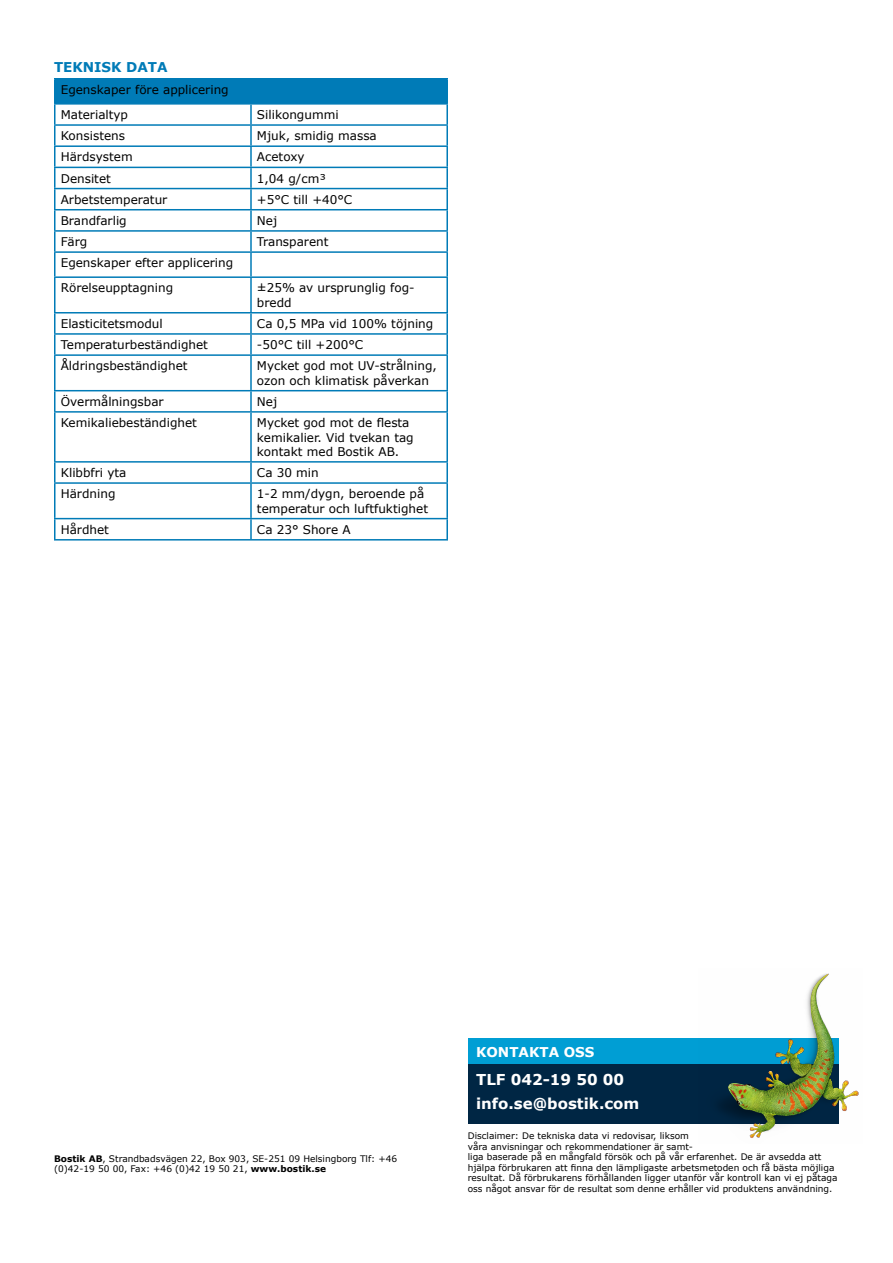
<style>
.page{position:relative;width:893px;height:1263px;background:#fff}
.page>*{position:absolute;margin:0;border:0;box-sizing:border-box;transform-origin:0 0}
.t1{font:700 15px/24px "Verdana";color:#fff}
.t2{font:700 13.5px "Verdana";color:#007bb7}
.t3{font:700 13.5px "Verdana";color:#fff}
.t4{font:12px/14.4px "Verdana";color:#000}
.t5{font:9px/10.5px "Verdana";color:#000}
.s1{font-weight:700}
</style>
<div class="page">
<hr style="left:54px;top:539px;width:197px;height:1px;background:#007bb7">
<hr style="left:251px;top:539px;width:197px;height:1px;background:#007bb7">
<hr style="left:54px;top:147px;width:2px;height:20px;background:#007bb7">
<hr style="left:54px;top:168px;width:2px;height:20px;background:#007bb7">
<hr style="left:54px;top:189px;width:2px;height:20px;background:#007bb7">
<hr style="left:54px;top:210px;width:2px;height:20px;background:#007bb7">
<svg style="left:54px;top:232px;width:2px;height:19px"></svg>
<hr style="left:54px;top:253px;width:2px;height:23px;background:#007bb7">
<hr style="left:54px;top:278px;width:2px;height:34px;background:#007bb7">
<hr style="left:54px;top:313px;width:2px;height:20px;background:#007bb7">
<svg style="left:54px;top:335px;width:2px;height:19px"></svg>
<hr style="left:54px;top:356px;width:2px;height:34px;background:#007bb7">
<hr style="left:54px;top:391px;width:2px;height:20px;background:#007bb7">
<hr style="left:54px;top:413px;width:2px;height:48px;background:#007bb7">
<svg style="left:54px;top:463px;width:2px;height:19px"></svg>
<hr style="left:54px;top:484px;width:2px;height:34px;background:#007bb7">
<hr style="left:54px;top:519px;width:2px;height:20px;background:#007bb7">
<hr style="left:54px;top:78px;width:197px;height:2px;background:#007bb7">
<hr style="left:251px;top:78px;width:197px;height:2px;background:#007bb7">
<hr style="left:54px;top:145px;width:197px;height:2px;background:#007bb7">
<hr style="left:251px;top:145px;width:197px;height:2px;background:#007bb7">
<hr style="left:54px;top:167px;width:197px;height:1px;background:#007bb7">
<hr style="left:251px;top:167px;width:197px;height:1px;background:#007bb7">
<hr style="left:54px;top:188px;width:197px;height:1px;background:#007bb7">
<hr style="left:251px;top:188px;width:197px;height:1px;background:#007bb7">
<hr style="left:54px;top:209px;width:197px;height:1px;background:#007bb7">
<hr style="left:251px;top:209px;width:197px;height:1px;background:#007bb7">
<hr style="left:54px;top:230px;width:197px;height:2px;background:#007bb7">
<hr style="left:251px;top:230px;width:197px;height:2px;background:#007bb7">
<hr style="left:54px;top:251px;width:197px;height:2px;background:#007bb7">
<hr style="left:251px;top:251px;width:197px;height:2px;background:#007bb7">
<hr style="left:54px;top:276px;width:197px;height:2px;background:#007bb7">
<hr style="left:251px;top:276px;width:197px;height:2px;background:#007bb7">
<hr style="left:54px;top:312px;width:197px;height:1px;background:#007bb7">
<hr style="left:251px;top:312px;width:197px;height:1px;background:#007bb7">
<hr style="left:54px;top:333px;width:197px;height:2px;background:#007bb7">
<hr style="left:251px;top:333px;width:197px;height:2px;background:#007bb7">
<hr style="left:54px;top:354px;width:197px;height:2px;background:#007bb7">
<hr style="left:251px;top:354px;width:197px;height:2px;background:#007bb7">
<hr style="left:54px;top:390px;width:197px;height:1px;background:#007bb7">
<hr style="left:251px;top:390px;width:197px;height:1px;background:#007bb7">
<hr style="left:54px;top:411px;width:197px;height:2px;background:#007bb7">
<hr style="left:251px;top:411px;width:197px;height:2px;background:#007bb7">
<hr style="left:54px;top:461px;width:197px;height:2px;background:#007bb7">
<hr style="left:251px;top:461px;width:197px;height:2px;background:#007bb7">
<hr style="left:54px;top:482px;width:197px;height:2px;background:#007bb7">
<hr style="left:251px;top:482px;width:197px;height:2px;background:#007bb7">
<hr style="left:54px;top:518px;width:197px;height:1px;background:#007bb7">
<hr style="left:251px;top:518px;width:197px;height:1px;background:#007bb7">
<svg style="left:54px;top:79px;width:394px;height:66px"></svg>
<hr style="left:250px;top:147px;width:2px;height:20px;background:#007bb7">
<hr style="left:446px;top:147px;width:2px;height:20px;background:#007bb7">
<hr style="left:250px;top:168px;width:2px;height:20px;background:#007bb7">
<hr style="left:446px;top:168px;width:2px;height:20px;background:#007bb7">
<hr style="left:250px;top:189px;width:2px;height:20px;background:#007bb7">
<hr style="left:446px;top:189px;width:2px;height:20px;background:#007bb7">
<hr style="left:250px;top:210px;width:2px;height:20px;background:#007bb7">
<hr style="left:446px;top:210px;width:2px;height:20px;background:#007bb7">
<svg style="left:250px;top:232px;width:2px;height:19px"></svg>
<svg style="left:446px;top:232px;width:2px;height:19px"></svg>
<hr style="left:250px;top:253px;width:2px;height:23px;background:#007bb7">
<hr style="left:446px;top:253px;width:2px;height:23px;background:#007bb7">
<hr style="left:250px;top:278px;width:2px;height:34px;background:#007bb7">
<hr style="left:446px;top:278px;width:2px;height:34px;background:#007bb7">
<hr style="left:250px;top:313px;width:2px;height:20px;background:#007bb7">
<hr style="left:446px;top:313px;width:2px;height:20px;background:#007bb7">
<svg style="left:250px;top:335px;width:2px;height:19px"></svg>
<svg style="left:446px;top:335px;width:2px;height:19px"></svg>
<hr style="left:250px;top:356px;width:2px;height:34px;background:#007bb7">
<hr style="left:446px;top:356px;width:2px;height:34px;background:#007bb7">
<hr style="left:250px;top:391px;width:2px;height:20px;background:#007bb7">
<hr style="left:446px;top:391px;width:2px;height:20px;background:#007bb7">
<hr style="left:250px;top:413px;width:2px;height:48px;background:#007bb7">
<hr style="left:446px;top:413px;width:2px;height:48px;background:#007bb7">
<svg style="left:250px;top:463px;width:2px;height:19px"></svg>
<svg style="left:446px;top:463px;width:2px;height:19px"></svg>
<hr style="left:250px;top:484px;width:2px;height:34px;background:#007bb7">
<hr style="left:446px;top:484px;width:2px;height:34px;background:#007bb7">
<hr style="left:250px;top:519px;width:2px;height:20px;background:#007bb7">
<hr style="left:446px;top:519px;width:2px;height:20px;background:#007bb7">
<div style="left:469px;top:1063px;width:370px;height:61px;background:#002644"></div>
<div style="left:469px;top:1038px;width:370px;height:26px;background:#009ed4"></div>
<img style="left:719px;top:973px;width:140px;height:165px">
<p class="t2" style="left:54px;top:58px;width:115px">TEKNISK DATA</p>
<p class="t4" style="left:61px;top:77px;width:169px;line-height:25px">Egenskaper före applicering<br>Materialtyp</p>
<p class="t4" style="left:257px;top:107px;width:83px">Silikongummi</p>
<p class="t4" style="left:61px;top:128px;width:66px">Konsistens</p>
<p class="t4" style="left:257px;top:128px;width:121px">Mjuk, smidig massa</p>
<p class="t4" style="left:61px;top:150px;width:73px">Härdsystem</p>
<p class="t4" style="left:257px;top:150px;width:49px">Acetoxy</p>
<p class="t4" style="left:61px;top:171px;width:52px">Densitet</p>
<p class="t4" style="left:257px;top:171px;width:70px">1,04 g/cm³</p>
<p class="t4" style="left:61px;top:192px;width:108px">Arbetstemperatur</p>
<p class="t4" style="left:257px;top:192px;width:97px">+5°C till +40°C</p>
<p class="t4" style="left:61px;top:213px;width:68px">Brandfarlig</p>
<p class="t4" style="left:257px;top:213px;width:22px">Nej</p>
<p class="t4" style="left:61px;top:234px;width:28px">Färg</p>
<p class="t4" style="left:257px;top:234px;width:73px">Transparent</p>
<p class="t4" style="left:61px;top:250px;width:174px;line-height:25px">Egenskaper efter applicering<br>Rörelseupptagning</p>
<p class="t4" style="left:257px;top:281px;width:159px">±25% av ursprunglig fog&shy;bredd</p>
<p class="t4" style="left:61px;top:316px;width:104px">Elasticitetsmodul</p>
<p class="t4" style="left:257px;top:316px;width:178px">Ca 0,5 MPa vid 100% töjning</p>
<p class="t4" style="left:61px;top:337px;width:149px">Temperaturbeständighet</p>
<p class="t4" style="left:257px;top:337px;width:108px">-50°C till +200°C</p>
<p class="t4" style="left:61px;top:359px;width:128px">Åldringsbeständighet</p>
<p class="t4" style="left:257px;top:359px;width:181px">Mycket god mot UV-strålning, ozon och klimatisk påverkan</p>
<p class="t4" style="left:61px;top:394px;width:104px">Övermålningsbar</p>
<p class="t4" style="left:257px;top:394px;width:22px">Nej</p>
<p class="t4" style="left:61px;top:415px;width:138px">Kemikaliebeständighet</p>
<p class="t4" style="left:257px;top:415px;width:158px">Mycket god mot de flesta kemikalier. Vid tvekan tag kontakt med Bostik AB.</p>
<p class="t4" style="left:61px;top:465px;width:67px">Klibbfri yta</p>
<p class="t4" style="left:257px;top:465px;width:63px">Ca 30 min</p>
<p class="t4" style="left:61px;top:487px;width:56px">Härdning</p>
<p class="t4" style="left:257px;top:487px;width:173px">1-2 mm/dygn, beroende på temperatur och luftfuktighet</p>
<p class="t4" style="left:61px;top:522px;width:50px">Hårdhet</p>
<p class="t4" style="left:257px;top:522px;width:95px">Ca 23° Shore A</p>
<p class="t5" style="left:54px;top:1153px;width:345px"><span class="s1">Bostik AB</span>, Strandbadsvägen 22, Box 903, SE-251 09 Helsingborg Tlf: +46 (0)42-19 50 00, Fax: +46 (0)42 19 50 21, <span class="s1">www.bostik.se</span></p>
<p class="t3" style="left:476px;top:1042px;width:120px">KONTAKTA OSS</p>
<p class="t1" style="left:476px;top:1067px;width:165px">TLF 042-19 50 00 info.se@bostik.com</p>
<p class="t5" style="left:468px;top:1130px;width:371px">Disclaimer: De tekniska data vi redovisar, liksom<br>våra anvisningar och rekommendationer är samt-<br>liga baserade på en mångfald försök och på vår erfarenhet. De är avsedda att hjälpa förbrukaren att finna den lämpligaste arbetsmetoden och få bästa möjliga resultat. Då förbrukarens förhållanden ligger utanför vår kontroll kan vi ej påtaga oss något ansvar för de resultat som denne erhåller vid produktens användning.</p>
</div>
